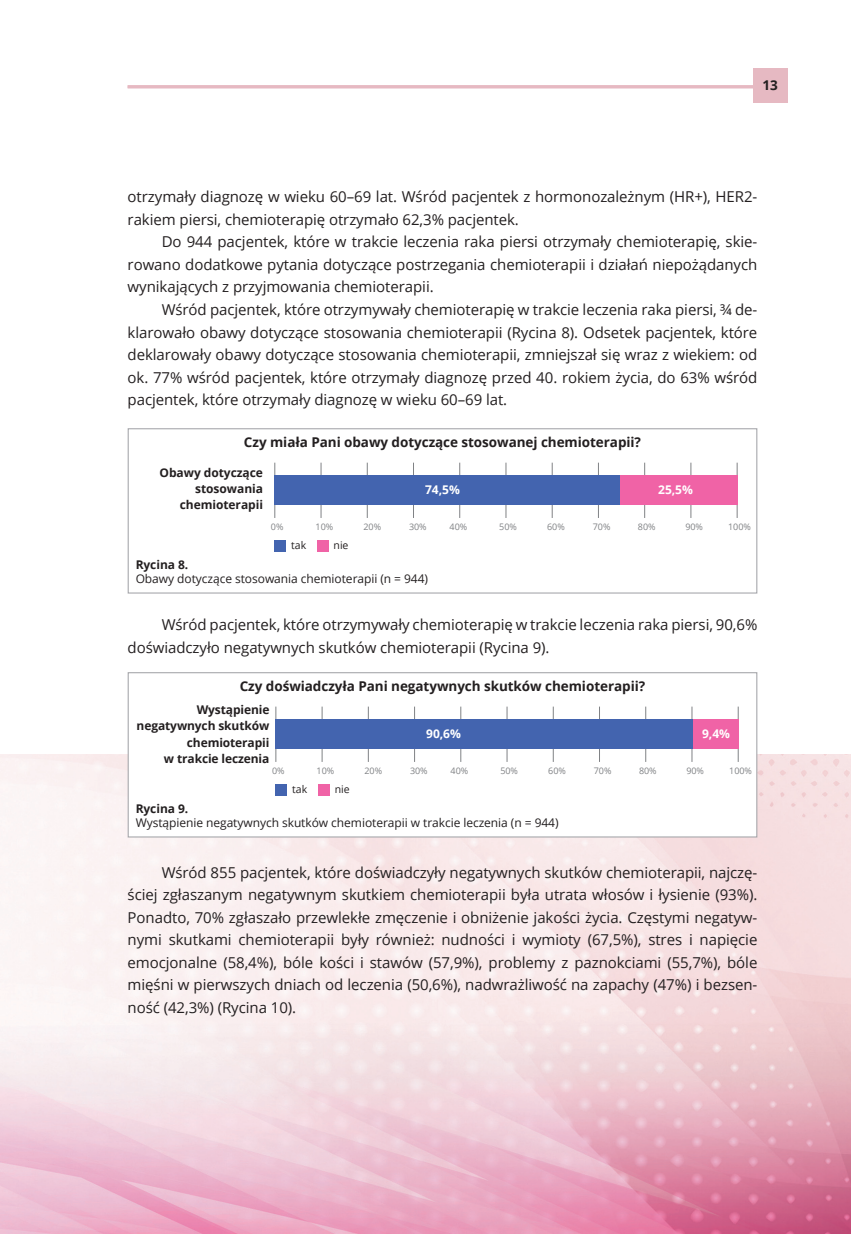
<style>
.page{position:relative;width:851px;height:1234px;background:#fff}
.page>*{position:absolute;margin:0;border:0;box-sizing:border-box;transform-origin:0 0}
.t1{font:15px/22.5px "Open Sans";letter-spacing:-.005em;color:#231f20;text-align:justify}
.t2{font:700 13.5px "Open Sans";letter-spacing:-.005em;color:#231f20}
.t3{font:700 12px/16.2px "Open Sans";letter-spacing:-.01em;color:#231f20;text-align:right}
.t4{font:12px "Open Sans";letter-spacing:-.005em;color:#231f20}
.t5{font:700 12px "Open Sans";color:#fff}
.t6{font:10.5px "Open Sans";letter-spacing:-.005em;color:#231f20}
.t7{font:9px "Open Sans";letter-spacing:-.005em;color:#808285}
</style>
<div class="page">
<img style="left:0;top:754px;width:850px;height:479px">
<div style="left:128px;top:428px;width:629px;height:165px;background:#fff;border:1px solid #a8a9ad"></div>
<div style="left:128px;top:672px;width:629px;height:165px;background:#fff;border:1px solid #a8a9ad"></div>
<hr style="left:644px;top:462px;width:1px;height:56px;background:#808285">
<hr style="left:598px;top:462px;width:1px;height:56px;background:#808285">
<hr style="left:551px;top:462px;width:1px;height:56px;background:#808285">
<hr style="left:505px;top:462px;width:1px;height:56px;background:#808285">
<hr style="left:459px;top:462px;width:1px;height:56px;background:#808285">
<hr style="left:413px;top:462px;width:1px;height:56px;background:#808285">
<hr style="left:367px;top:462px;width:1px;height:56px;background:#808285">
<hr style="left:320px;top:462px;width:1px;height:56px;background:#808285">
<hr style="left:274px;top:462px;width:1px;height:56px;background:#808285">
<hr style="left:736px;top:462px;width:1px;height:56px;background:#808285">
<hr style="left:690px;top:462px;width:1px;height:56px;background:#808285">
<div style="left:274px;top:475px;width:346px;height:30px;background:#4364af"></div>
<div style="left:620px;top:475px;width:117px;height:30px;background:#f063a6"></div>
<hr style="left:645px;top:706px;width:1px;height:55px;background:#808285">
<hr style="left:599px;top:706px;width:1px;height:55px;background:#808285">
<hr style="left:553px;top:706px;width:1px;height:55px;background:#808285">
<hr style="left:506px;top:706px;width:1px;height:55px;background:#808285">
<hr style="left:460px;top:706px;width:1px;height:55px;background:#808285">
<hr style="left:414px;top:706px;width:1px;height:55px;background:#808285">
<hr style="left:368px;top:706px;width:1px;height:55px;background:#808285">
<hr style="left:322px;top:706px;width:1px;height:55px;background:#808285">
<hr style="left:275px;top:706px;width:1px;height:55px;background:#808285">
<hr style="left:737px;top:706px;width:1px;height:55px;background:#808285">
<hr style="left:691px;top:706px;width:1px;height:55px;background:#808285">
<div style="left:275px;top:719px;width:418px;height:30px;background:#4364af"></div>
<div style="left:693px;top:719px;width:45px;height:30px;background:#f063a6"></div>
<div style="left:274px;top:539px;width:12px;height:12px;background:#4364af"></div>
<div style="left:317px;top:539px;width:11px;height:12px;background:#f063a6"></div>
<div style="left:275px;top:783px;width:12px;height:12px;background:#4364af"></div>
<div style="left:318px;top:783px;width:11px;height:12px;background:#f063a6"></div>
<hr style="left:128px;top:85px;width:629px;height:3px;background:#e6b9c2">
<div style="left:753px;top:68px;width:34px;height:34px;background:#e6b9c2"></div>
<p class="t2" style="left:762px;top:75px;width:17px">13</p>
<p class="t1" style="left:128px;top:185px;width:631px">otrzymały diagnozę w wieku 60–69 lat. Wśród pacjentek z hormonozależnym (HR+), HER2- rakiem piersi, chemioterapię otrzymało 62,3% pacjentek.</p>
<p class="t1" style="left:128px;top:230px;width:631px;text-indent:34px">Do 944 pacjentek, które w trakcie leczenia raka piersi otrzymały chemioterapię, skie&shy;rowano dodatkowe pytania dotyczące postrzegania chemioterapii i działań niepożądanych wynikających z przyjmowania chemioterapii.</p>
<p class="t1" style="left:128px;top:298px;width:631px;text-indent:34px">Wśród pacjentek, które otrzymywały chemioterapię w trakcie leczenia raka piersi, ¾ de&shy;klarowało obawy dotyczące stosowania chemioterapii (Rycina 8). Odsetek pacjentek, które deklarowały obawy dotyczące stosowania chemioterapii, zmniejszał się wraz z wiekiem: od ok. 77% wśród pacjentek, które otrzymały diagnozę przed 40. rokiem życia, do 63% wśród pacjentek, które otrzymały diagnozę w wieku 60–69 lat.</p>
<p class="t2" style="left:244px;top:432px;width:398px">Czy miała Pani obawy dotyczące stosowanej chemioterapii?</p>
<p class="t3" style="left:160px;top:463px;width:105px">Obawy dotyczące stosowania chemioterapii</p>
<p class="t5" style="left:425px;top:481px;width:36px">74,5%</p>
<p class="t5" style="left:658px;top:481px;width:36px">25,5%</p>
<p class="t7" style="left:271px;top:521px;width:14px">0%</p>
<p class="t7" style="left:315px;top:521px;width:19px">10%</p>
<p class="t7" style="left:363px;top:521px;width:19px">20%</p>
<p class="t7" style="left:409px;top:521px;width:19px">30%</p>
<p class="t7" style="left:449px;top:521px;width:19px">40%</p>
<p class="t7" style="left:499px;top:521px;width:19px">50%</p>
<p class="t7" style="left:547px;top:521px;width:19px">60%</p>
<p class="t7" style="left:592px;top:521px;width:19px">70%</p>
<p class="t7" style="left:637px;top:521px;width:19px">80%</p>
<p class="t7" style="left:685px;top:521px;width:19px">90%</p>
<p class="t7" style="left:728px;top:521px;width:24px">100%</p>
<p class="t6" style="left:291px;top:538px;width:16px">tak</p>
<p class="t6" style="left:333px;top:538px;width:16px">nie</p>
<p class="t3" style="left:136px;top:556px;width:54px">Rycina 8.</p>
<p class="t4" style="left:136px;top:570px;width:294px">Obawy dotyczące stosowania chemioterapii (n = 944)</p>
<p class="t1" style="left:128px;top:613px;width:631px;text-indent:34px">Wśród pacjentek, które otrzymywały chemioterapię w trakcie leczenia raka piersi, 90,6% doświadczyło negatywnych skutków chemioterapii (Rycina 9).</p>
<p class="t2" style="left:240px;top:676px;width:407px">Czy doświadczyła Pani negatywnych skutków chemioterapii?</p>
<p class="t3" style="left:137px;top:701px;width:134px">Wystąpienie negatywnych skutków chemioterapii<br>w trakcie leczenia</p>
<p class="t5" style="left:426px;top:725px;width:36px">90,6%</p>
<p class="t5" style="left:702px;top:725px;width:29px">9,4%</p>
<p class="t7" style="left:272px;top:764px;width:14px">0%</p>
<p class="t7" style="left:316px;top:764px;width:19px">10%</p>
<p class="t7" style="left:364px;top:764px;width:19px">20%</p>
<p class="t7" style="left:410px;top:764px;width:19px">30%</p>
<p class="t7" style="left:450px;top:764px;width:19px">40%</p>
<p class="t7" style="left:500px;top:764px;width:19px">50%</p>
<p class="t7" style="left:548px;top:764px;width:19px">60%</p>
<p class="t7" style="left:593px;top:764px;width:19px">70%</p>
<p class="t7" style="left:639px;top:764px;width:19px">80%</p>
<p class="t7" style="left:686px;top:764px;width:19px">90%</p>
<p class="t7" style="left:729px;top:764px;width:24px">100%</p>
<p class="t6" style="left:292px;top:781px;width:16px">tak</p>
<p class="t6" style="left:334px;top:781px;width:16px">nie</p>
<p class="t3" style="left:136px;top:800px;width:54px">Rycina 9.</p>
<p class="t4" style="left:136px;top:814px;width:424px">Wystąpienie negatywnych skutków chemioterapii w trakcie leczenia (n = 944)</p>
<p class="t1" style="left:128px;top:860px;width:631px;text-indent:34px">Wśród 855 pacjentek, które doświadczyły negatywnych skutków chemioterapii, najczę&shy;ściej zgłaszanym negatywnym skutkiem chemioterapii była utrata włosów i łysienie (93%).<br>Ponadto, 70% zgłaszało przewlekłe zmęczenie i obniżenie jakości życia. Częstymi negatyw&shy;nymi skutkami chemioterapii były również: nudności i wymioty (67,5%), stres i napięcie emocjonalne (58,4%), bóle kości i stawów (57,9%), problemy z paznokciami (55,7%), bóle mięśni w pierwszych dniach od leczenia (50,6%), nadwrażliwość na zapachy (47%) i bezsen&shy;ność (42,3%) (Rycina 10).</p>
</div>
